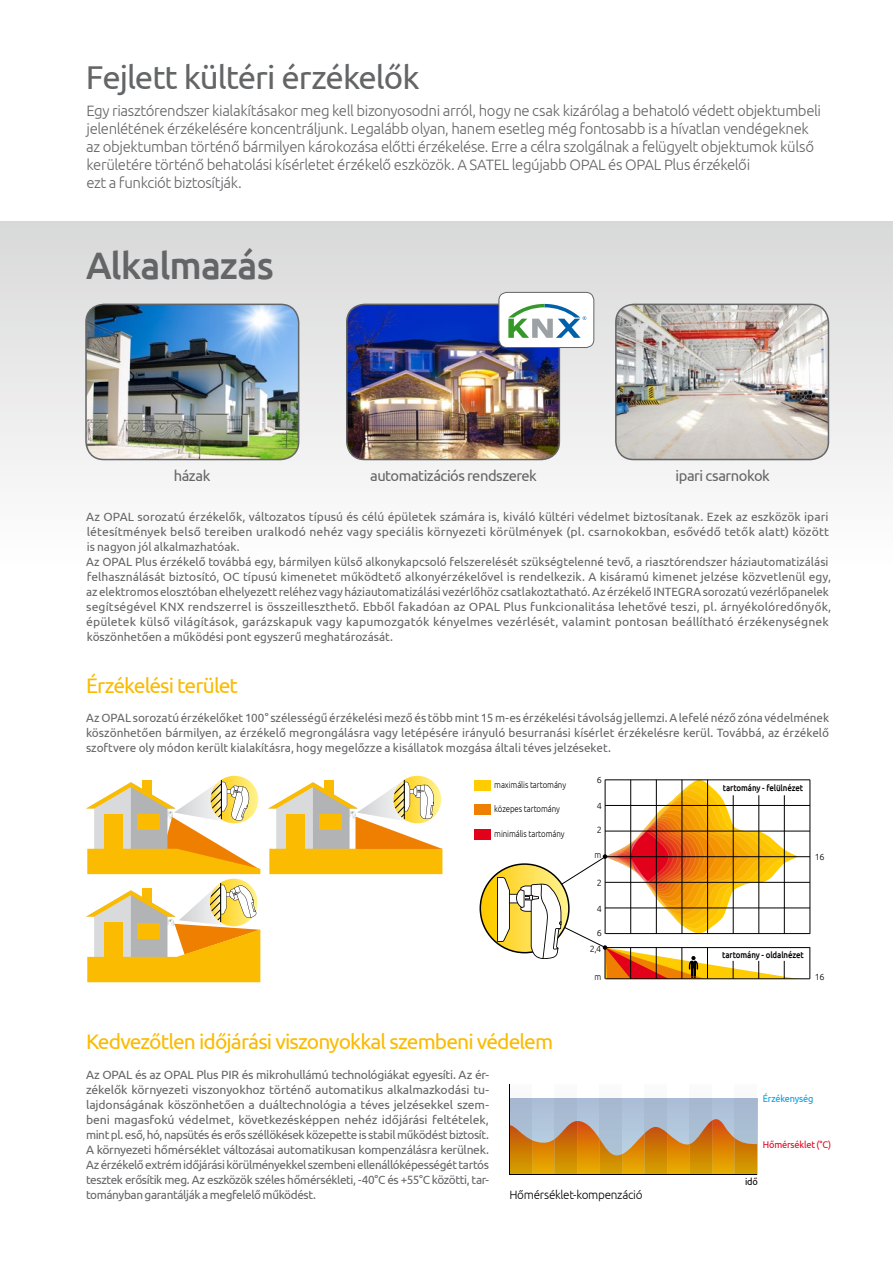
<style>
.page{position:relative;width:893px;height:1263px;background:#fff}
.page>*{position:absolute;margin:0;border:0;box-sizing:border-box;transform-origin:0 0}
.t1{font:500 38.25px "Ubuntu";letter-spacing:-.025em;color:#646567}
.t2{font:33px "Ubuntu";letter-spacing:-.03em;color:#646567}
.t3{font:21px "Ubuntu";letter-spacing:-.045em;color:#fabb00}
.t4{font:300 15px/18px "Ubuntu";letter-spacing:-.025em;color:#646567}
.t5{font:15px "Ubuntu";letter-spacing:-.03em;color:#646567}
.t6{font:12px/15px "Ubuntu";color:#646567;text-align:justify}
.t7{font:300 12px "Ubuntu";letter-spacing:-.025em;color:#000}
.t8{font:9.75px "Ubuntu";letter-spacing:-.015em;color:#e2001a;scale:.94 1}
.t9{font:9.75px "Ubuntu";letter-spacing:-.015em;color:#009ee0;scale:.94 1}
.t10{font:9.75px "Ubuntu";color:#000;scale:.94 1}
.t11{font:300 9px "Ubuntu";letter-spacing:-.01em;color:#000;scale:.88 1}
.t12{font:500 9px "Ubuntu";letter-spacing:-.01em;color:#000;scale:.88 1}
.t13{font:300 9px "Ubuntu";letter-spacing:-.01em;color:#000}
</style>
<div class="page">
<div style="left:0;top:221px;width:893px;height:347px;background:linear-gradient(to bottom,#d8d8d9,#fffeff)"></div>
<img style="left:616px;top:304px;width:212px;height:155px">
<div style="left:615px;top:304px;width:214px;height:156px;border:2px solid #646567;border-radius:18px"></div>
<img style="left:86px;top:304px;width:213px;height:155px">
<div style="left:85px;top:304px;width:214px;height:156px;border:2px solid #646567;border-radius:18px"></div>
<img style="left:347px;top:304px;width:212px;height:155px">
<div style="left:346px;top:304px;width:214px;height:156px;border:2px solid #646567;border-radius:18px"></div>
<div style="left:499px;top:292px;width:95px;height:55px;background:#fff;border-radius:8px"></div>
<div style="left:499px;top:292px;width:95px;height:56px;border:1px solid #646567;border-radius:8px"></div>
<svg style="left:508px;top:304px;width:78px;height:34px"></svg>
<hr style="left:605px;top:779px;width:205px;height:1px;background:#000">
<hr style="left:605px;top:805px;width:205px;height:1px;background:#000">
<hr style="left:605px;top:831px;width:205px;height:1px;background:#000">
<hr style="left:605px;top:882px;width:205px;height:1px;background:#000">
<hr style="left:605px;top:856px;width:205px;height:1px;background:#000">
<hr style="left:605px;top:908px;width:205px;height:1px;background:#000">
<hr style="left:605px;top:933px;width:205px;height:1px;background:#000">
<hr style="left:810px;top:780px;width:1px;height:154px;background:#000">
<svg style="left:480px;top:864px;width:89px;height:89px"></svg>
<hr style="left:809px;top:947px;width:1px;height:32px;background:#000">
<hr style="left:605px;top:947px;width:205px;height:1px;background:#000">
<hr style="left:605px;top:978px;width:205px;height:1px;background:#000">
<div style="left:474px;top:780px;width:17px;height:10px;background:#fecc00"></div>
<div style="left:474px;top:804px;width:17px;height:10px;background:#ee7f00"></div>
<div style="left:474px;top:829px;width:17px;height:10px;background:#e2001a"></div>
<svg style="left:497px;top:780px;width:301px;height:199px"></svg>
<svg style="left:86px;top:778px;width:174px;height:96px"></svg>
<svg style="left:268px;top:778px;width:174px;height:96px"></svg>
<svg style="left:210px;top:879px;width:48px;height:47px"></svg>
<hr style="left:220px;top:883px;width:1px;height:39px;background:#000">
<svg style="left:86px;top:884px;width:174px;height:98px"></svg>
<div style="left:510px;top:1085px;width:22px;height:90px;background:#f9f9fa"></div>
<div style="left:555px;top:1085px;width:22px;height:90px;background:#f9f9fa"></div>
<div style="left:600px;top:1085px;width:22px;height:90px;background:#f9f9fa"></div>
<div style="left:645px;top:1085px;width:22px;height:90px;background:#f9f9fa"></div>
<div style="left:690px;top:1085px;width:22px;height:90px;background:#f9f9fa"></div>
<div style="left:735px;top:1085px;width:22px;height:90px;background:#f9f9fa"></div>
<div style="left:510px;top:1098px;width:247px;height:77px;background:#a9bbd2"></div>
<svg style="left:510px;top:1119px;width:247px;height:55px"></svg>
<img style="left:735px;top:1138px;width:22px;height:6px">
<hr style="left:509px;top:1085px;width:1px;height:90px;background:#000">
<hr style="left:510px;top:1174px;width:247px;height:1px;background:#000">
<h2 class="t2" style="left:86px;top:58px;width:335px">Fejlett kültéri érzékelők</h2>
<p class="t4" style="left:86px;top:102px;width:736px">Egy riasztórendszer kialakításakor meg kell bizonyosodni arról, hogy ne csak kizárólag a behatoló védett objektumbeli jelenlétének érzékelésére koncentráljunk. Legalább olyan, hanem esetleg még fontosabb is a hívatlan vendégeknek az objektumban történő bármilyen károkozása előtti érzékelése. Erre a célra szolgálnak a felügyelt objektumok külső kerületére történő behatolási kísérletet érzékelő eszközök. A SATEL legújabb OPAL és OPAL Plus érzékelői<br>ezt a funkciót biztosítják.</p>
<h1 class="t1" style="left:86px;top:241px;width:189px">Alkalmazás</h1>
<p class="t5" style="left:174px;top:467px;width:38px">házak</p>
<p class="t5" style="left:676px;top:467px;width:96px">ipari csarnokok</p>
<p class="t5" style="left:370px;top:467px;width:168px">automatizációs rendszerek</p>
<p class="t6" style="left:86px;top:509px;width:747px;text-align:left">Az OPAL sorozatú érzékelők, változatos típusú és célú épületek számára is, kiváló kültéri védelmet biztosítanak. Ezek az eszközök ipari létesítmények belső tereiben uralkodó nehéz vagy speciális környezeti körülmények (pl. csarnokokban, esővédő tetők alatt) között is nagyon jól alkalmazhatóak.<br>Az OPAL Plus érzékelő továbbá egy, bármilyen külső alkonykapcsoló felszerelését szükségtelenné tevő, a riasztórendszer háziautomatizálási felhasználását biztosító, OC típusú kimenetet működtető alkonyérzékelővel is rendelkezik. A kisáramú kimenet jelzése közvetlenül egy, az elektromos elosztóban elhelyezett reléhez vagy háziautomatizálási vezérlőhöz csatlakoztatható. Az érzékelő INTEGRA sorozatú vezérlőpanelek segítségével KNX rendszerrel is összeilleszthető. Ebből fakadóan az OPAL Plus funkcionalitása lehetővé teszi, pl. árnyékolóredőnyők, épületek külső világítások, garázskapuk vagy kapumozgatók kényelmes vezérlését, valamint pontosan beállítható érzékenységnek köszönhetően a működési pont egyszerű meghatározását.</p>
<h3 class="t3" style="left:86px;top:672px;width:153px">Érzékelési terület</h3>
<p class="t6" style="left:86px;top:710px;width:745px">Az OPAL sorozatú érzékelőket 100° szélességű érzékelési mező és több mint 15 m-es érzékelési távolság jellemzi. A lefelé néző zóna védelmének köszönhetően bármilyen, az érzékelő megrongálásra vagy letépésére irányuló besurranási kísérlet érzékelésre kerül. Továbbá, az érzékelő szoftvere oly módon került kialakításra, hogy megelőzze a kisállatok mozgása általi téves jelzéseket.</p>
<p class="t11" style="left:494px;top:779px;width:83px">maximális tartomány</p>
<p class="t11" style="left:494px;top:803px;width:76px">közepes tartomány</p>
<p class="t11" style="left:494px;top:828px;width:81px">minimális tartomány</p>
<p class="t13" style="left:597px;top:775px;width:7px">6</p>
<p class="t13" style="left:597px;top:800px;width:7px">4</p>
<p class="t13" style="left:597px;top:825px;width:7px">2</p>
<p class="t11" style="left:594px;top:850px;width:9px">m</p>
<p class="t13" style="left:597px;top:877px;width:7px">2</p>
<p class="t13" style="left:597px;top:903px;width:7px">4</p>
<p class="t13" style="left:597px;top:927px;width:7px">6</p>
<p class="t13" style="left:590px;top:943px;width:13px">2,4</p>
<p class="t11" style="left:594px;top:971px;width:9px">m</p>
<h3 class="t3" style="left:86px;top:1029px;width:469px">Kedvezőtlen időjárási viszonyokkal szembeni védelem</h3>
<p class="t6" style="left:86px;top:1067px;width:405px">Az OPAL és az OPAL Plus PIR és mikrohullámú technológiákat egyesíti. Az ér&shy;zékelők környezeti viszonyokhoz történő automatikus alkalmazkodási tu&shy;lajdonságának köszönhetően a duáltechnológia a téves jelzésekkel szem&shy;beni magasfokú védelmet, következésképpen nehéz időjárási feltételek, mint pl. eső, hó, napsütés és erős széllökések közepette is stabil működést biztosít.<br>A környezeti hőmérséklet változásai automatikusan kompenzálásra kerülnek.<br>Az érzékelő extrém időjárási körülményekkel szembeni ellenállóképességét tartós tesztek erősítik meg. Az eszközök széles hőmérsékleti, -40°C és +55°C közötti, tar&shy;tományban garantálják a megfelelő működést.</p>
<p class="t7" style="left:509px;top:1188px;width:135px">Hőmérséklet-kompenzáció</p>
<p class="t12" style="left:723px;top:782px;width:93px">tartomány - felülnézet</p>
<p class="t13" style="left:815px;top:852px;width:11px">16</p>
<p class="t12" style="left:722px;top:949px;width:94px">tartomány - oldalnézet</p>
<p class="t13" style="left:815px;top:972px;width:11px">16</p>
<p class="t9" style="left:763px;top:1093px;width:56px">Érzékenység</p>
<p class="t8" style="left:763px;top:1138px;width:74px">Hőmérséklet (°C)</p>
<p class="t10" style="left:745px;top:1175px;width:15px">idő</p>
</div>
